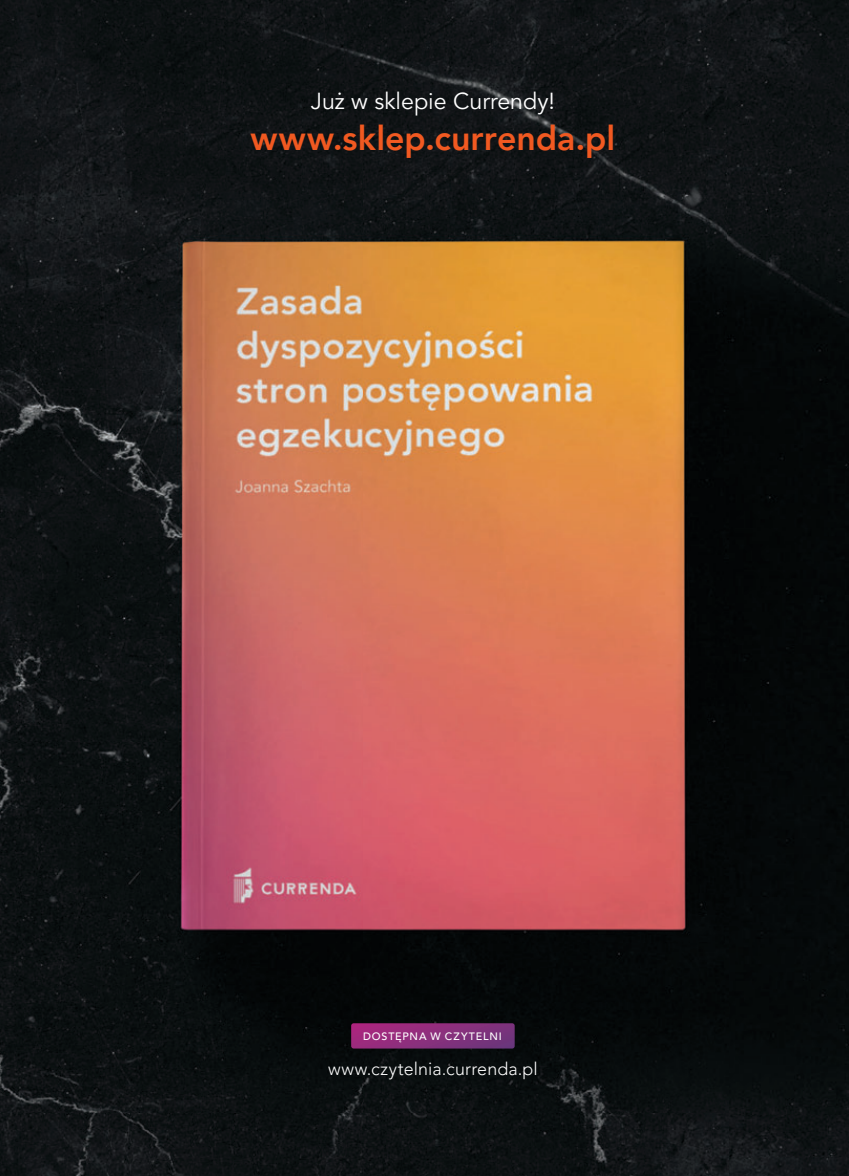
<style>
.page{position:relative;width:849px;height:1176px;background:#fff}
.page>*{position:absolute;margin:0;border:0;box-sizing:border-box;transform-origin:0 0}
.t1{font:800 33.95px "Avenir LT Pro";color:#f15921}
.t2{font:23.1px "Avenir LT Pro";color:#fff}
.t3{font:300 17.85px "Avenir LT Pro";letter-spacing:.01em;color:#fff}
.t4{font:500 10.67px "Avenir LT Pro";letter-spacing:.075em;color:#fff}
</style>
<div class="page">
<img style="left:0;top:0;width:848px;height:1175px">
<svg style="left:351px;top:1023px;width:163px;height:25px;background:#8a2e7b"></svg>
<p class="t2" style="left:311px;top:87px;width:245px">Już w sklepie Currendy!</p>
<h1 class="t1" style="left:250px;top:118px;width:366px">www.sklep.currenda.pl</h1>
<p class="t4" style="left:363px;top:1029px;width:140px">DOSTĘPNA W CZYTELNI</p>
<p class="t3" style="left:328px;top:1058px;width:211px">www.czytelnia.currenda.pl</p>
</div>
